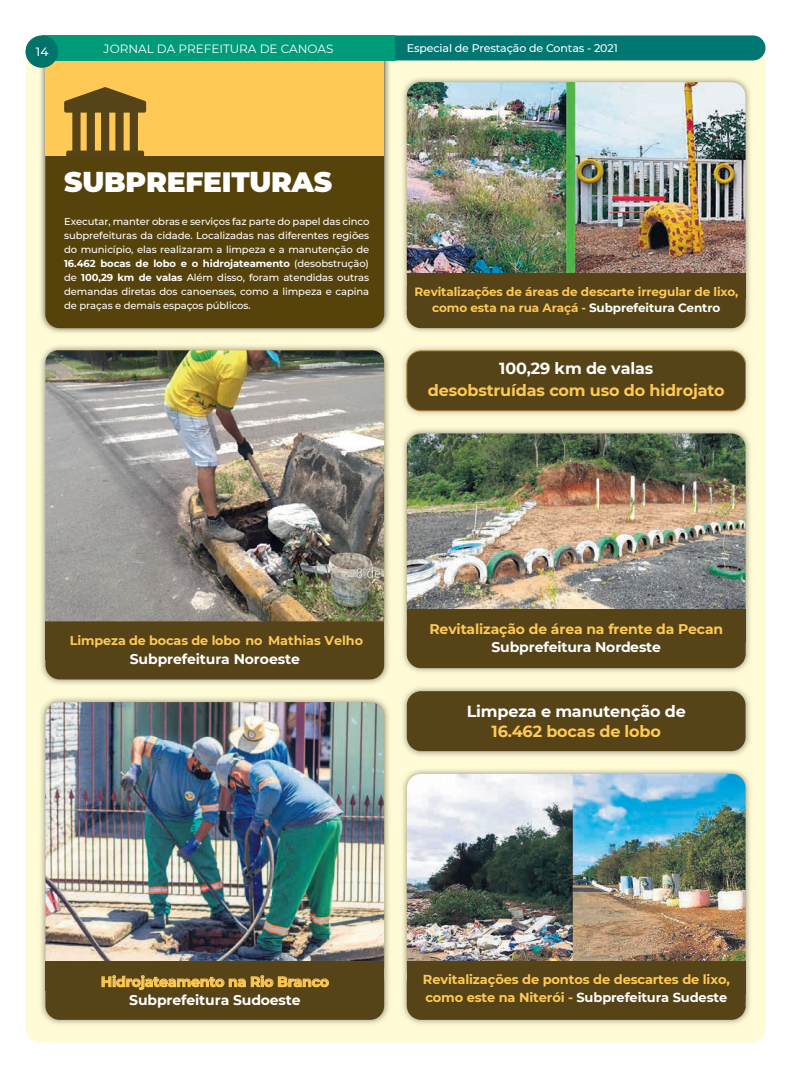
<style>
.page{position:relative;width:791px;height:1078px;background:#fff}
.page>*{position:absolute;margin:0;border:0;box-sizing:border-box;transform-origin:0 0}
.t1{font:900 28px "Montserrat";letter-spacing:-.005em;color:#fff}
.t2{font:700 16px "Montserrat";letter-spacing:-.01em;color:#fec955}
.t3{font:700 16px "Montserrat";letter-spacing:-.01em;color:#fff}
.t4{font:700 14px "Montserrat";letter-spacing:-.01em;color:#fff}
.t5{font:700 14px "Montserrat";letter-spacing:-.01em;color:#fec955}
.t6{font:700 13px/18px "Montserrat";letter-spacing:-.01em;color:#fec955}
.t7{font:700 12.7px "Montserrat";letter-spacing:-.005em;color:#fec955}
.t8{font:700 12px/16px "Montserrat";letter-spacing:-.01em;color:#fec955;text-align:center}
.t9{font:12px "Montserrat";color:#fff}
.t10{font:500 12px "Montserrat";color:#fff}
.t11{font:500 11px "Montserrat";letter-spacing:-.01em;color:#fff}
.t12{font:500 10px/14px "Montserrat";letter-spacing:-.01em;color:#fff;text-align:justify}
.s1{font-weight:700}
.s2{color:#fff}
</style>
<div class="page">
<div style="left:26px;top:35px;width:739px;height:1007px;background:#fffbd6;border-radius:14px"></div>
<img style="left:40px;top:60px;width:350px;height:273px">
<div style="left:45px;top:45px;width:339px;height:283px;background:#56430b;border-radius:14px"></div>
<div style="left:45px;top:41px;width:339px;height:114px;background:#fec955"></div>
<img style="left:403px;top:687px;width:347px;height:69px">
<div style="left:407px;top:691px;width:338px;height:60px;background:#564418;border-radius:14px"></div>
<img style="left:403px;top:347px;width:346px;height:68px">
<div style="left:406px;top:350px;width:340px;height:61px;background:#564418"></div>
<img style="left:41px;top:346px;width:348px;height:338px">
<div style="left:45px;top:626px;width:339px;height:53px;background:#564418;border-radius:14px"></div>
<div style="left:45px;top:621px;width:339px;height:38px;background:#564418"></div>
<img style="left:41px;top:698px;width:348px;height:326px">
<img style="left:45px;top:702px;width:339px;height:259px">
<div style="left:45px;top:966px;width:339px;height:53px;background:#564418;border-radius:14px"></div>
<div style="left:45px;top:961px;width:339px;height:29px;background:#564418"></div>
<svg style="left:102px;top:975px;width:227px;height:14px"></svg>
<img style="left:403px;top:78px;width:347px;height:254px">
<img style="left:407px;top:82px;width:338px;height:246px">
<div style="left:407px;top:275px;width:338px;height:53px;background:#564418;border-radius:14px"></div>
<div style="left:407px;top:273px;width:338px;height:25px;background:#564418"></div>
<img style="left:403px;top:770px;width:347px;height:254px">
<img style="left:407px;top:773px;width:338px;height:188px">
<div style="left:407px;top:966px;width:338px;height:53px;background:#564418;border-radius:14px"></div>
<div style="left:407px;top:961px;width:338px;height:32px;background:#564418"></div>
<img style="left:403px;top:429px;width:347px;height:243px">
<img style="left:407px;top:433px;width:338px;height:234px">
<div style="left:407px;top:614px;width:338px;height:54px;background:#564418;border-radius:14px"></div>
<div style="left:407px;top:608px;width:338px;height:33px;background:#564418"></div>
<svg style="left:64px;top:87px;width:82px;height:70px"></svg>
<div style="left:395px;top:35px;width:370px;height:25px;background:#007772"></div>
<div style="left:42px;top:35px;width:353px;height:25px;background:#009b78"></div>
<div style="left:26px;top:35px;width:32px;height:33px;background:#00736a;border-radius:50%"></div>
<img style="left:45px;top:350px;width:339px;height:271px">
<p class="t10" style="left:36px;top:44px;width:14px">14</p>
<p class="t9" style="left:104px;top:40px;width:231px">JORNAL DA PREFEITURA DE CANOAS</p>
<p class="t11" style="left:407px;top:40px;width:212px">Especial de Prestação de Contas - 2021</p>
<h1 class="t1" style="left:64px;top:161px;width:269px">SUBPREFEITURAS</h1>
<p class="t12" style="left:64px;top:214px;width:307px">Executar, manter obras e serviços faz parte do papel das cinco subprefeituras da cidade. Localizadas nas diferentes regiões do município, elas realizaram a limpeza e a manutenção de <span class="s1">16.462 bocas de lobo e o hidrojateamento</span> (desobstrução) de <span class="s1">100,29 km de valas</span> Além disso, foram atendidas outras demandas diretas dos canoenses, como a limpeza e capina de praças e demais espaços públicos.</p>
<p class="t8" style="left:414px;top:283px;width:325px">Revitalizações de áreas de descarte irregular de lixo, como esta na rua Araçá - <span class="s2">Subprefeitura Centro</span></p>
<h2 class="t3" style="left:499px;top:357px;width:156px">100,29 km de valas</h2>
<h2 class="t2" style="left:428px;top:379px;width:298px">desobstruídas com uso do hidrojato</h2>
<p class="t7" style="left:70px;top:631px;width:295px">Limpeza de bocas de lobo no Mathias Velho</p>
<h3 class="t4" style="left:130px;top:648px;width:172px">Subprefeitura Noroeste</h3>
<h3 class="t5" style="left:429px;top:619px;width:295px">Revitalização de área na frente da Pecan</h3>
<h3 class="t4" style="left:491px;top:637px;width:171px">Subprefeitura Nordeste</h3>
<h2 class="t3" style="left:467px;top:699px;width:221px">Limpeza e manutenção de</h2>
<h2 class="t2" style="left:492px;top:719px;width:171px">16.462 bocas de lobo</h2>
<h3 class="t5" style="left:101px;top:971px;width:230px">Hidrojateamento na Rio Branco</h3>
<h3 class="t4" style="left:129px;top:989px;width:173px">Subprefeitura Sudoeste</h3>
<h3 class="t6" style="left:423px;top:969px;width:308px">Revitalizações de pontos de descartes de lixo, como este na Niterói - <span class="s2">Subprefeitura Sudeste</span></h3>
</div>
